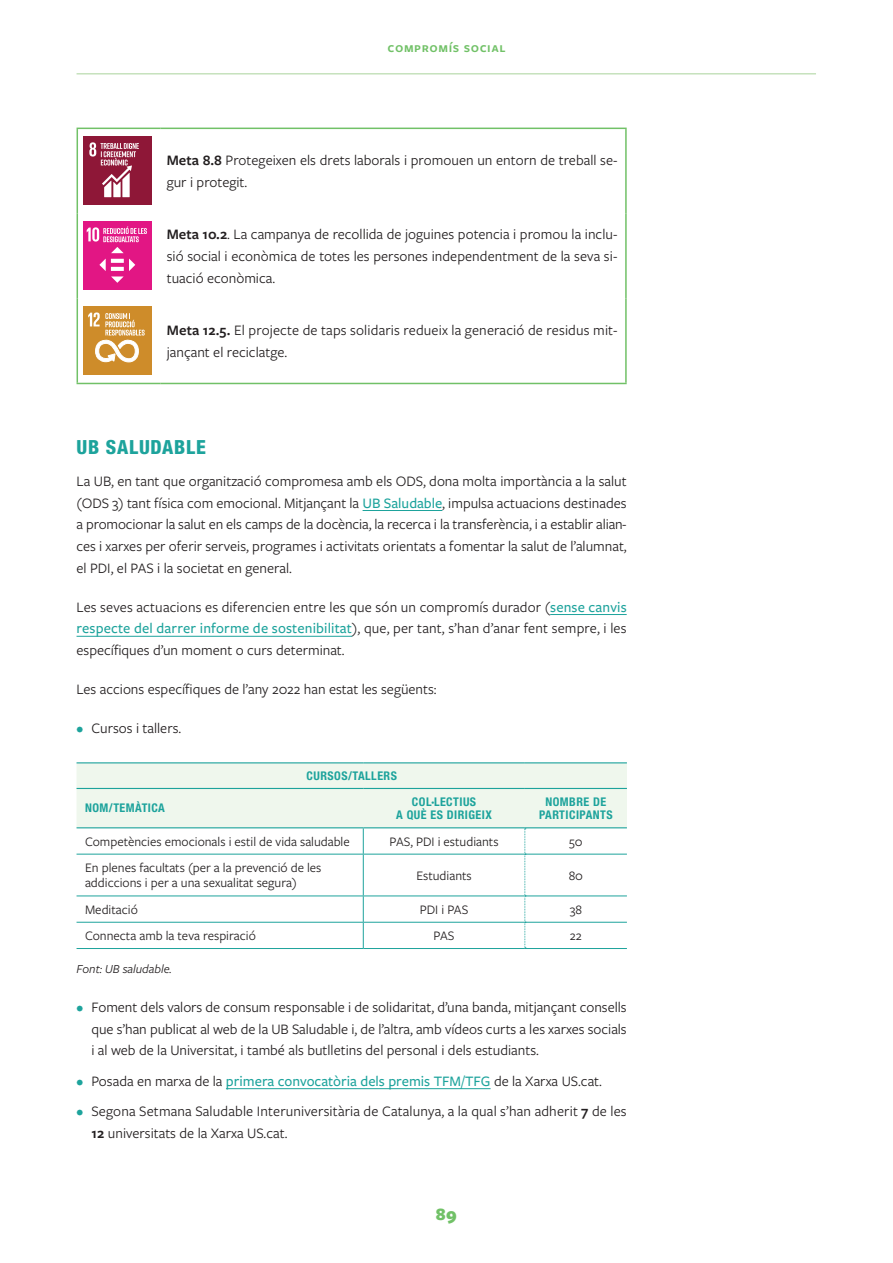
<style>
.page{position:relative;width:893px;height:1263px;background:#fff}
.page>*{position:absolute;margin:0;border:0;box-sizing:border-box;transform-origin:0 0}
.ladillo_1{font:800 condensed 19.5px "Helvetica Neue LT Std";letter-spacing:.04em;color:#1da39c}
.t1{font:900 18px "Freight Sans Pro";color:#71c167}
.Text_general{font:15px/21.8px "Freight Sans Pro";color:#231f20;text-align:justify}
.t2{font:500 15px "Freight Sans Pro";color:#1da39c}
.t3{font:600 14.25px "Freight Sans Pro";letter-spacing:.04em;color:#71c167}
.Esquema_3_txt{font:13.5px/15.6px "Freight Sans Pro";color:#231f20}
.Font_taula{font:italic 12.75px "Freight Sans Pro";color:#231f20}
.Esquema_1_nivell{font:700 condensed 12px/13.8px "Helvetica Neue LT Std";letter-spacing:.04em;color:#1da39c;text-align:center}
.s1{font-weight:600}
.s2{font-weight:500;color:#1da39c}
.s3{color:#1da39c}
.s4{font-weight:400}
.s5{font-weight:400;color:#231f20}
</style>
<div class="page">
<hr style="left:77px;top:73px;width:739px;height:2px;background:#c6e2bd">
<hr style="left:363px;top:510px;width:79px;height:1px;background:#1da39c">
<hr style="left:550px;top:614px;width:77px;height:1px;background:#1da39c">
<hr style="left:77px;top:636px;width:275px;height:1px;background:#1da39c">
<hr style="left:226px;top:1088px;width:265px;height:1px;background:#1da39c">
<hr style="left:77px;top:298px;width:1px;height:85px;background:#71c167">
<hr style="left:77px;top:383px;width:84px;height:1px;background:#71c167">
<hr style="left:625px;top:298px;width:2px;height:85px;background:#71c167">
<hr style="left:161px;top:383px;width:466px;height:1px;background:#71c167">
<hr style="left:77px;top:129px;width:1px;height:84px;background:#71c167">
<hr style="left:77px;top:213px;width:1px;height:85px;background:#71c167">
<hr style="left:625px;top:129px;width:2px;height:84px;background:#71c167">
<hr style="left:625px;top:213px;width:2px;height:85px;background:#71c167">
<hr style="left:77px;top:128px;width:84px;height:1px;background:#71c167">
<hr style="left:161px;top:128px;width:466px;height:1px;background:#71c167">
<div style="left:83px;top:137px;width:68px;height:68px;background:#8e1737"></div>
<svg style="left:89px;top:142px;width:50px;height:55px"></svg>
<div style="left:83px;top:222px;width:68px;height:68px;background:#e21684"></div>
<svg style="left:99px;top:259px;width:36px;height:24px"></svg>
<svg style="left:87px;top:226px;width:60px;height:27px"></svg>
<div style="left:83px;top:307px;width:68px;height:68px;background:#ce8c2a"></div>
<svg style="left:88px;top:312px;width:57px;height:51px"></svg>
<hr style="left:525px;top:948px;width:102px;height:1px;background:#1da39c">
<hr style="left:363px;top:948px;width:162px;height:1px;background:#1da39c">
<svg style="left:77px;top:763px;width:550px;height:185px"></svg>
<hr style="left:77px;top:948px;width:286px;height:1px;background:#1da39c">
<hr style="left:77px;top:762px;width:286px;height:1px;background:#1da39c">
<hr style="left:363px;top:762px;width:162px;height:1px;background:#1da39c">
<hr style="left:525px;top:762px;width:102px;height:1px;background:#1da39c">
<hr style="left:77px;top:827px;width:286px;height:1px;background:#1da39c">
<hr style="left:363px;top:827px;width:162px;height:1px;background:#1da39c">
<hr style="left:525px;top:827px;width:102px;height:1px;background:#1da39c">
<p class="t3" style="left:388px;top:38px;width:119px">compromís social</p>
<p class="Text_general" style="left:167px;top:149px;width:452px"><span class="s1">Meta 8.8</span> Protegeixen els drets laborals i promouen un entorn de treball se&shy;gur i protegit.</p>
<p class="Text_general" style="left:167px;top:223px;width:452px"><span class="s1">Meta 10.2</span>. La campanya de recollida de joguines potencia i promou la inclu&shy;sió social i econòmica de totes les persones independentment de la seva si&shy;tuació econòmica.</p>
<p class="Text_general" style="left:167px;top:319px;width:452px"><span class="s1">Meta 12.5.</span> El projecte de taps solidaris redueix la generació de residus mit&shy;jançant el reciclatge.</p>
<p class="ladillo_1" style="left:77px;top:435px;width:131px">UB SALUDABLE</p>
<p class="Text_general" style="left:77px;top:469px;width:552px">La UB, en tant que organització compromesa amb els ODS, dona molta importància a la salut (ODS 3) tant física com emocional. Mitjançant la <span class="s2">UB Saludable</span>, impulsa actuacions destinades a promocionar la salut en els camps de la docència, la recerca i la transferència, i a establir alian&shy;ces i xarxes per oferir serveis, programes i activitats orientats a fomentar la salut de l’alumnat, el PDI, el PAS i la societat en general.</p>
<p class="Text_general" style="left:77px;top:595px;width:552px">Les seves actuacions es diferencien entre les que són un compromís durador (<span class="s2">sense canvis respecte del darrer informe de sostenibilitat</span>), que, per tant, s’han d’anar fent sempre, i les específiques d’un moment o curs determinat.</p>
<p class="Text_general" style="left:77px;top:677px;width:362px">Les accions específiques de l’any 2022 han estat les següents:</p>
<p class="Text_general" style="left:77px;top:716px;width:106px"><span class="s3">•</span> Cursos i tallers.</p>
<p class="Esquema_1_nivell" style="left:306px;top:769px;width:92px">CURSOS/TALLERS</p>
<p class="Esquema_1_nivell" style="left:85px;top:801px;width:81px">NOM/TEMÀTICA</p>
<p class="Esquema_1_nivell" style="left:396px;top:794px;width:97px">COL·LECTIUS<br>A QUÈ ES DIRIGEIX</p>
<p class="Esquema_1_nivell" style="left:539px;top:794px;width:75px">NOMBRE DE<br>PARTICIPANTS</p>
<p class="Esquema_3_txt" style="left:85px;top:833px;width:266px">Competències emocionals i estil de vida saludable</p>
<p class="Esquema_3_txt" style="left:390px;top:833px;width:110px">PAS, PDI i estudiants</p>
<p class="Esquema_3_txt" style="left:569px;top:833px;width:15px">50</p>
<p class="Esquema_3_txt" style="left:85px;top:859px;width:238px">En plenes facultats (per a la prevenció de les addiccions i per a una sexualitat segura)</p>
<p class="Esquema_3_txt" style="left:416px;top:867px;width:57px">Estudiants</p>
<p class="Esquema_3_txt" style="left:569px;top:867px;width:16px">80</p>
<p class="Esquema_3_txt" style="left:85px;top:901px;width:54px">Meditació</p>
<p class="Esquema_3_txt" style="left:420px;top:901px;width:50px">PDI i PAS</p>
<p class="Esquema_3_txt" style="left:570px;top:901px;width:14px">38</p>
<p class="Esquema_3_txt" style="left:85px;top:927px;width:172px">Connecta amb la teva respiració</p>
<p class="Esquema_3_txt" style="left:434px;top:927px;width:22px">PAS</p>
<p class="Esquema_3_txt" style="left:570px;top:927px;width:13px">22</p>
<p class="Font_taula" style="left:77px;top:960px;width:97px">Font: UB saludable.</p>
<p class="Text_general" style="left:91px;top:995px;width:537px;text-indent:-15px"><span class="s3">•</span> Foment dels valors de consum responsable i de solidaritat, d’una banda, mitjançant consells que s’han publicat al web de la UB Saludable i, de l’altra, amb vídeos curts a les xarxes socials i al web de la Universitat, i també als butlletins del personal i dels estudiants.</p>
<p class="t2" style="left:77px;top:1071px;width:527px"><span class="s4">•</span> <span class="s5">Posada en marxa de la</span> primera convocatòria dels premis TFM/TFG <span class="s5">de la Xarxa US.cat.</span></p>
<p class="Text_general" style="left:91px;top:1099px;width:537px;text-indent:-15px"><span class="s3">•</span> Segona Setmana Saludable Interuniversitària de Catalunya, a la qual s’han adherit <span class="s1">7</span> de les<br><span class="s1">12</span> universitats de la Xarxa US.cat.</p>
<p class="t1" style="left:436px;top:1201px;width:23px">89</p>
</div>
